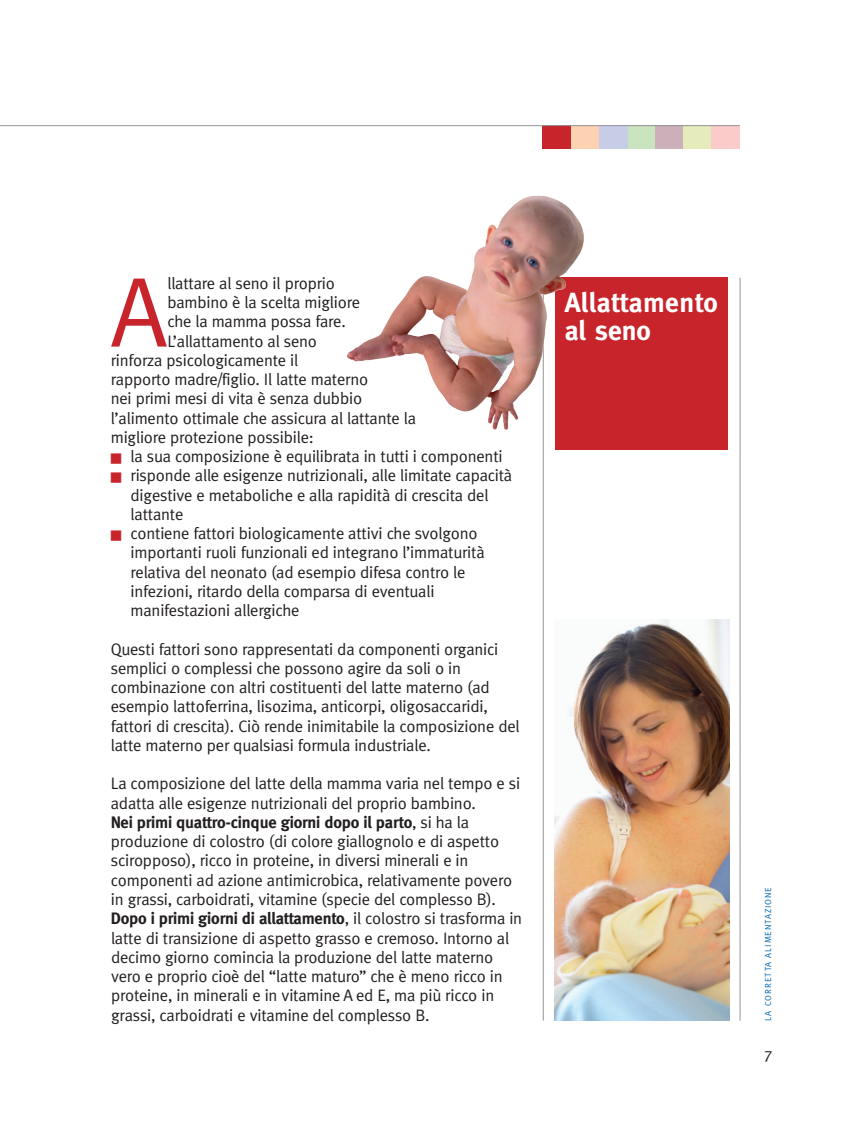
<style>
.page{position:relative;width:850px;height:1147px;background:#fff}
.page>*{position:absolute;margin:0;border:0;box-sizing:border-box;transform-origin:0 0}
.t1{font:99.05px "Meta";color:#c8242b}
.t2{font:700 27.65px/27.7px "Meta";letter-spacing:.015em;color:#fff}
.t3{font:16.62px/19.2px "Meta";letter-spacing:-.01em;color:#231f20}
.t4{font:15.75px "Meta";color:#231f20}
.t5{font:8.75px "Meta";letter-spacing:.105em;color:#0166b3}
.s1{color:#c8242b}
.s2{font-weight:700}
</style>
<div class="page">
<div style="left:627px;top:126px;width:28px;height:23px;background:#cae4c0"></div>
<div style="left:655px;top:126px;width:28px;height:23px;background:#cbb0ba"></div>
<div style="left:570px;top:126px;width:28px;height:23px;background:#fcd2b2"></div>
<div style="left:598px;top:126px;width:29px;height:23px;background:#c8cde7"></div>
<div style="left:542px;top:126px;width:28px;height:23px;background:#c8242b"></div>
<div style="left:683px;top:126px;width:28px;height:23px;background:#e6ebbc"></div>
<div style="left:711px;top:126px;width:28px;height:23px;background:#facbc9"></div>
<hr style="left:0;top:125px;width:739px;height:1px;background:#939598">
<hr style="left:739px;top:278px;width:1px;height:742px;background:#939598">
<hr style="left:542px;top:278px;width:1px;height:742px;background:#939598">
<div style="left:555px;top:278px;width:172px;height:172px;background:#c8242b"></div>
<img style="left:554px;top:619px;width:175px;height:401px">
<img style="left:347px;top:195px;width:237px;height:235px">
<h1 class="t1" style="left:111px;top:254px;width:58px">A</h1>
<p class="t3" style="left:167px;top:273px;width:169px">llattare al seno il proprio</p>
<p class="t3" style="left:167px;top:293px;width:194px">bambino è la scelta migliore</p>
<p class="t3" style="left:167px;top:312px;width:180px">che la mamma possa fare.</p>
<p class="t3" style="left:167px;top:331px;width:151px">L’allattamento al seno</p>
<p class="t3" style="left:111px;top:350px;width:189px">rinforza psicologicamente il</p>
<p class="t3" style="left:111px;top:370px;width:259px">rapporto madre/figlio. Il latte materno</p>
<p class="t3" style="left:111px;top:389px;width:253px">nei primi mesi di vita è senza dubbio</p>
<p class="t3" style="left:111px;top:408px;width:307px">l’alimento ottimale che assicura al lattante la</p>
<p class="t3" style="left:111px;top:427px;width:204px">migliore protezione possibile:</p>
<p class="t3" style="left:111px;top:447px;width:393px"><span class="s1">■</span> la sua composizione è equilibrata in tutti i componenti</p>
<p class="t3" style="left:130px;top:466px;width:383px;text-indent:-20px"><span class="s1">■</span> risponde alle esigenze nutrizionali, alle limitate capacità digestive e metaboliche e alla rapidità di crescita del lattante</p>
<p class="t3" style="left:130px;top:524px;width:355px;text-indent:-20px"><span class="s1">■</span> contiene fattori biologicamente attivi che svolgono importanti ruoli funzionali ed integrano l’immaturità relativa del neonato (ad esempio difesa contro le infezioni, ritardo della comparsa di eventuali manifestazioni allergiche</p>
<p class="t3" style="left:111px;top:639px;width:410px">Questi fattori sono rappresentati da componenti organici semplici o complessi che possono agire da soli o in combinazione con altri costituenti del latte materno (ad esempio lattoferrina, lisozima, anticorpi, oligosaccaridi, fattori di crescita). Ciò rende inimitabile la composizione del latte materno per qualsiasi formula industriale.</p>
<p class="t3" style="left:111px;top:774px;width:413px">La composizione del latte della mamma varia nel tempo e si adatta alle esigenze nutrizionali del proprio bambino.<br><span class="s2">Nei primi quattro-cinque giorni dopo il parto</span>, si ha la produzione di colostro (di colore giallognolo e di aspetto sciropposo), ricco in proteine, in diversi minerali e in componenti ad azione antimicrobica, relativamente povero in grassi, carboidrati, vitamine (specie del complesso B).<br><span class="s2">Dopo i primi giorni di allattamento</span>, il colostro si trasforma in latte di transizione di aspetto grasso e cremoso. Intorno al decimo giorno comincia la produzione del latte materno vero e proprio cioè del “latte maturo” che è meno ricco in proteine, in minerali e in vitamine A ed E, ma più ricco in grassi, carboidrati e vitamine del complesso B.</p>
<h2 class="t2" style="left:564px;top:289px;width:155px">Allattamento al seno</h2>
<p class="t5" style="left:762px;top:1020px;width:135px;rotate:-90deg">LA CORRETTA ALIMENTAZIONE</p>
<p class="t4" style="left:764px;top:1044px;width:10px">7</p>
</div>
